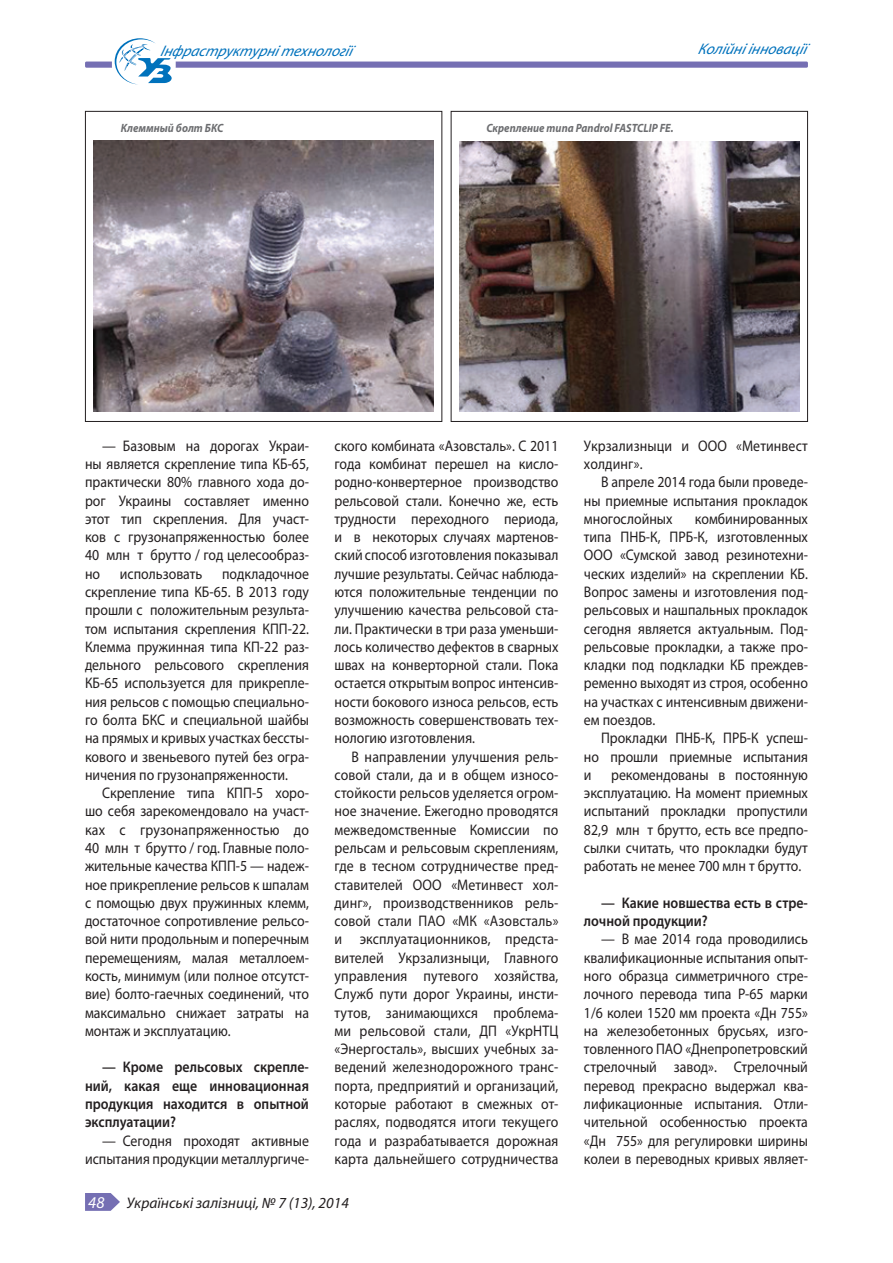
<style>
.page{position:relative;width:893px;height:1263px;background:#fff}
.page>*{position:absolute;margin:0;border:0;box-sizing:border-box;transform-origin:0 0}
.t1{font:italic 16.5px "Myriad Pro";color:#fff}
.t2{font:15.3px/18.3px "Myriad Pro";color:#231f20;text-align:justify;scale:.9 1}
.t3{font:600 15.3px/18.3px "Myriad Pro";color:#231f20;text-align:justify;scale:.9 1}
.t4{font:italic 15.3px "Myriad Pro";color:#0072bc}
.t5{font:italic 15.3px "Myriad Pro";color:#231f20}
.t6{font:italic 700 12px "Myriad Pro";color:#6c6d70;scale:.9 1}
</style>
<div class="page">
<div style="left:85px;top:111px;width:357px;height:311px;border:1px solid #231f20"></div>
<img style="left:94px;top:141px;width:340px;height:270px">
<div style="left:451px;top:111px;width:357px;height:311px;border:1px solid #231f20"></div>
<img style="left:459px;top:141px;width:340px;height:271px">
<div style="left:85px;top:62px;width:723px;height:6px;background:#756fb3;border-radius:2px"></div>
<div style="left:112px;top:60px;width:64px;height:9px;background:#fff;border-radius:2px"></div>
<svg style="left:115px;top:38px;width:57px;height:46px"></svg>
<svg style="left:85px;top:1193px;width:35px;height:18px"></svg>
<p class="t4" style="left:160px;top:41px;width:195px">Інфр аструктур нітехнології</p>
<p class="t4" style="left:698px;top:39px;width:111px">Колійніінновації</p>
<p class="t6" style="left:121px;top:120px;width:116px">Клеммный болт БКС</p>
<p class="t6" style="left:486px;top:120px;width:209px">Скрепление типа Pandrol FASTCLIP FE.</p>
<p class="t2" style="left:85px;top:436px;width:250px;text-indent:17px">— Базовым на дорогах Украи&shy;ны является скрепление типа КБ-65, практически 80% главного хода до&shy;рог Украины составляет именно этот тип скрепления. Для участ&shy;ков с грузонапряженностью более 40 млн т брутто / год целесообраз&shy;но</p>
<p class="t2" style="left:85px;top:564px;width:250px;text-indent:137px">подкладочное скрепление типа КБ-65. В 2013 году прошли с положительным результа&shy;том испытания скрепления КПП-22.<br>Клемма пружинная типа КП-22 раз&shy;дельного рельсового скрепления КБ-65 используется для прикрепле&shy;ния рельсов с помощью специально&shy;го болта БКС и специальной шайбы на прямых и кривых участках бессты&shy;кового и звеньевого путей без огра&shy;ничения по грузонапряженности.</p>
<p class="t2" style="left:85px;top:784px;width:250px;text-indent:17px">Скрепление типа КПП-5 хоро&shy;шо себя зарекомендовало на участ&shy;ках с грузонапряженностью до 40 млн т брутто / год. Главные поло&shy;жительные качества КПП-5 — надеж&shy;ное прикрепление рельсов к шпалам с помощью двух пружинных клемм, достаточное сопротивление рельсо&shy;вой нити продольным и поперечным перемещениям, малая металлоем&shy;кость, минимум (или полное отсутст&shy;вие) болто-гаечных соединений, что максимально снижает затраты на монтаж и эксплуатацию.</p>
<p class="t3" style="left:85px;top:1058px;width:250px;text-indent:17px">— Кроме рельсовых скрепле&shy;ний, какая еще инновационная продукция находится в опытной эксплуатации?</p>
<p class="t2" style="left:85px;top:1131px;width:250px;text-align:right">— Сегодня проходят активные испытания продукции металлургиче-</p>
<p class="t2" style="left:120px;top:564px;width:93px">использовать</p>
<p class="t2" style="left:334px;top:436px;width:250px">ского комбината «Азовсталь». С 2011 года комбинат перешел на кисло&shy;родно-конвертерное производство рельсовой стали. Конечно же, есть трудности переходного периода, и в некоторых случаях мартенов&shy;ский способ изготовления показывал лучшие результаты. Сейчас наблюда&shy;ются положительные тенденции по улучшению качества рельсовой ста&shy;ли. Практически в три раза уменьши&shy;лось количество дефектов в сварных швах на конверторной стали. Пока остается открытым вопрос интенсив&shy;ности бокового износа рельсов, есть возможность совершенствовать тех&shy;нологию изготовления.</p>
<p class="t2" style="left:334px;top:747px;width:250px;text-indent:17px">В направлении улучшения рель&shy;совой стали, да и в общем износо&shy;стойкости рельсов уделяется огром&shy;ное значение. Ежегодно проводятся межведомственные Комиссии по рельсам и рельсовым скреплениям, где в тесном сотрудничестве пред&shy;ставителей ООО «Метинвест хол&shy;динг», производственников рель&shy;совой стали ПАО «МК «Азовсталь» и эксплуатационников, предста&shy;вителей Укрзализныци, Главного управления путевого хозяйства, Служб пути дорог Украины, инсти&shy;тутов, занимающихся проблема&shy;ми рельсовой стали, ДП «УкрНТЦ «Энергосталь», высших учебных за&shy;ведений железнодорожного транс&shy;порта, предприятий и организаций, которые работают в смежных от&shy;раслях, подводятся итоги текущего года и разрабатывается дорожная карта дальнейшего сотрудничества</p>
<p class="t1" style="left:88px;top:1192px;width:18px">48</p>
<p class="t5" style="left:127px;top:1193px;width:224px">Українські залізниці, № 7 (13), 2014</p>
<p class="t2" style="left:584px;top:436px;width:250px">Укрзализныци и ООО «Метинвест холдинг».</p>
<p class="t2" style="left:584px;top:473px;width:250px;text-indent:17px">В апреле 2014 года были проведе&shy;ны приемные испытания прокладок многослойных</p>
<p class="t2" style="left:584px;top:509px;width:250px;text-indent:111px">комбинированных типа ПНБ-К, ПРБ-К, изготовленных ООО «Сумской завод резинотехни&shy;ческих изделий» на скреплении КБ.<br>Вопрос замены и изготовления под&shy;рельсовых и нашпальных прокладок сегодня является актуальным. Под&shy;рельсовые прокладки, а также про&shy;кладки под подкладки КБ преждев&shy;ременно выходят из строя, особенно на участках с интенсивным движени&shy;ем поездов.</p>
<p class="t2" style="left:584px;top:729px;width:250px;text-indent:17px">Прокладки ПНБ-К, ПРБ-К успеш&shy;но прошли приемные испытания и</p>
<p class="t2" style="left:584px;top:765px;width:250px;text-indent:27px">рекомендованы в постоянную эксплуатацию. На момент приемных испытаний прокладки пропустили 82,9 млн т брутто, есть все предпо&shy;сылки считать, что прокладки будут работать не менее 700 млн т брутто.</p>
<p class="t3" style="left:584px;top:893px;width:250px;text-indent:17px">— Какие новшества есть в стре&shy;лочной продукции?</p>
<p class="t2" style="left:584px;top:930px;width:250px;text-indent:17px">— В мае 2014 года проводились квалификационные испытания опыт&shy;ного образца симметричного стре&shy;лочного перевода типа Р-65 марки 1/6 колеи 1520 мм проекта «Дн 755» на железобетонных брусьях, изго&shy;товленного ПАО «Днепропетровский стрелочный завод». Стрелочный перевод прекрасно выдержал ква&shy;лификационные испытания. Отли&shy;чительной особенностью проекта «Дн 755» для регулировки ширины колеи в переводных кривых являет-</p>
</div>
